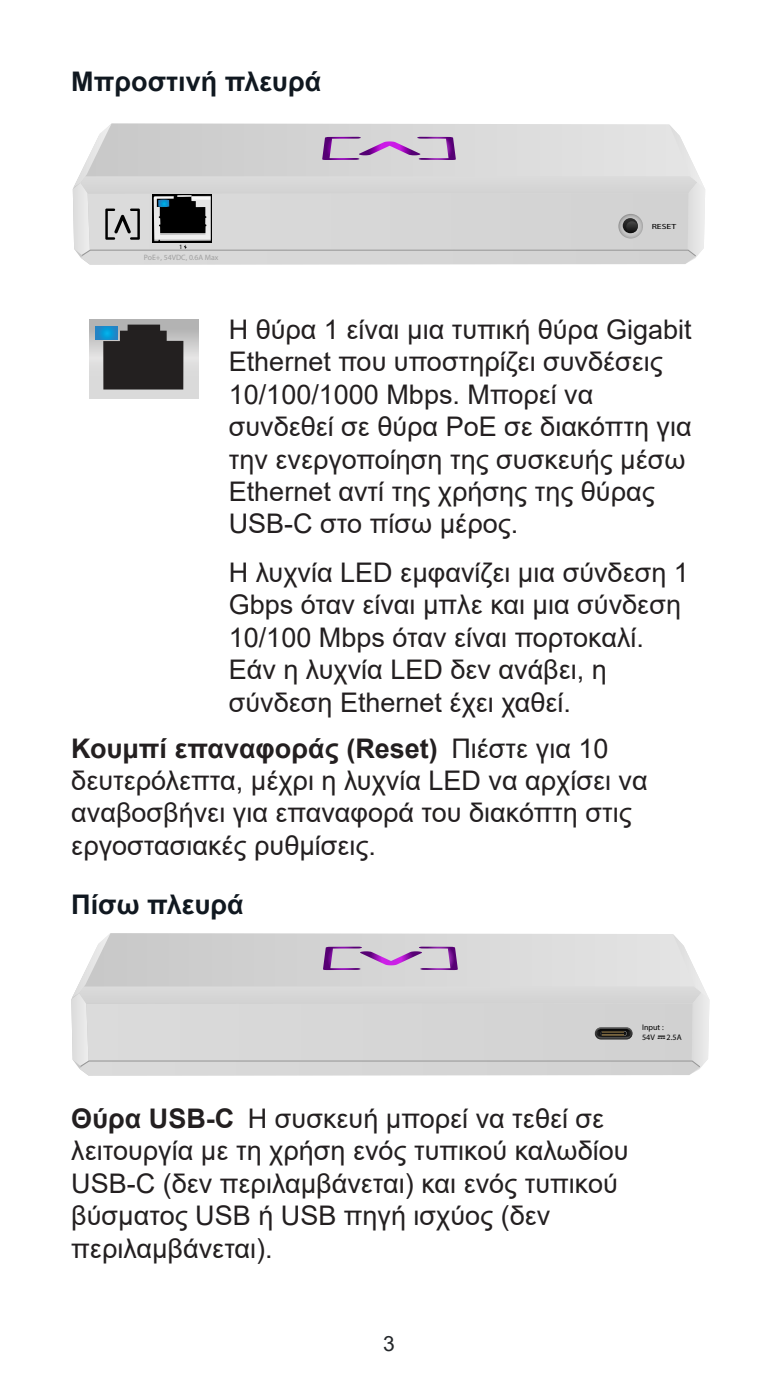
<style>
.page{position:relative;width:778px;height:1383px;background:#fff}
.page>*{position:absolute;margin:0;border:0;box-sizing:border-box;transform-origin:0 0}
.Body_Feature{font:27px/32.4px "Arial";color:#231f20}
.Callout_Description{font:27px/32.4px "Arial";color:#231f20}
.Heading_2{font:700 27px "Arial";color:#101820}
.t1{font:21px "Arial";color:#24272a}
.t2{font:8.1px/9.6px "Myriad Pro";color:#000}
.t3{font:7.8px "Myriad Pro";color:#9f9f9f}
.t4{font:7.5px "Myriad Pro";color:#000;scale:1.31 1}
.t5{font:6.6px "Myriad Pro";color:#000}
.s1{font-weight:700}
</style>
<div class="page">
<svg style="left:73px;top:123px;width:632px;height:141px;background:#d0cfd1"></svg>
<svg style="left:89px;top:319px;width:110px;height:80px;background:#cccccd"></svg>
<svg style="left:103px;top:324px;width:80px;height:65px;background:#312f2f"></svg>
<svg style="left:96px;top:326px;width:21px;height:14px"></svg>
<svg style="left:71px;top:933px;width:638px;height:142px;background:#d5d5d6"></svg>
<p class="Heading_2" style="left:71px;top:62px;width:251px">Μπροστινή πλευρά</p>
<p class="t5" style="left:179px;top:242px;width:5px">1</p>
<p class="t3" style="left:144px;top:252px;width:76px">PoE+, 54VDC, 0.6A Max</p>
<p class="t4" style="left:651px;top:222px;width:20px">RESET</p>
<p class="Body_Feature" style="left:229px;top:313px;width:464px">Η θύρα 1 είναι μια τυπική θύρα Gigabit<br>Ethernet που υποστηρίζει συνδέσεις<br>10/100/1000 Mbps. Μπορεί να συνδεθεί σε θύρα PoE σε διακόπτη για την ενεργοποίηση της συσκευής μέσω<br>Ethernet αντί της χρήσης της θύρας<br>USB-C στο πίσω μέρος.</p>
<p class="Body_Feature" style="left:229px;top:556px;width:461px">Η λυχνία LED εμφανίζει μια σύνδεση 1<br>Gbps όταν είναι μπλε και μια σύνδεση<br>10/100 Mbps όταν είναι πορτοκαλί.<br>Εάν η λυχνία LED δεν ανάβει, η σύνδεση Ethernet έχει χαθεί.</p>
<p class="Callout_Description" style="left:71px;top:731px;width:578px"><span class="s1">Κουμπί επαναφοράς (Reset)</span> Πιέστε για 10 δευτερόλεπτα, μέχρι η λυχνία LED να αρχίσει να αναβοσβήνει για επαναφορά του διακόπτη στις εργοστασιακές ρυθμίσεις.</p>
<p class="Heading_2" style="left:71px;top:885px;width:174px">Πίσω πλευρά</p>
<p class="t2" style="left:642px;top:1022px;width:23px">Input :<br>54V</p>
<p class="t2" style="left:666px;top:1032px;width:16px">2.5A</p>
<p class="Callout_Description" style="left:71px;top:1102px;width:558px"><span class="s1">Θύρα USB-C</span> Η συσκευή μπορεί να τεθεί σε λειτουργία με τη χρήση ενός τυπικού καλωδίου USB-C (δεν περιλαμβάνεται) και ενός τυπικού βύσματος USB ή USB πηγή ισχύος (δεν περιλαμβάνεται).</p>
<p class="t1" style="left:383px;top:1328px;width:13px">3</p>
</div>
